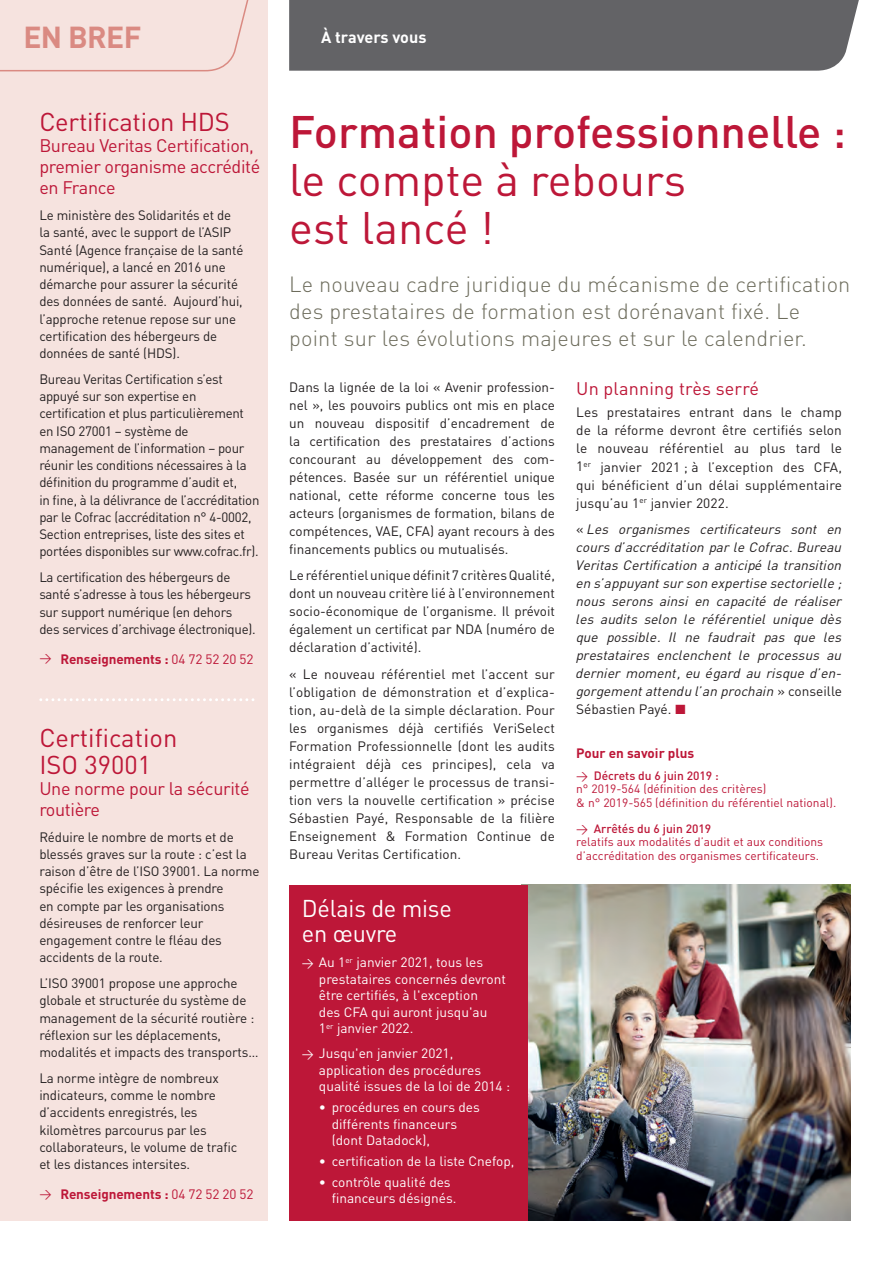
<style>
.page{position:relative;width:893px;height:1263px;background:#fff}
.page>*{position:absolute;margin:0;border:0;box-sizing:border-box;transform-origin:0 0}
.t1{font:500 45px "DIN";color:#bd1738}
.t2{font:45px/48px "DIN";color:#bd1738}
.t3{font:700 30px "DIN";letter-spacing:-.02em;color:#da8a82}
.t4{font:25.5px/27px "DIN";color:#bd1738}
.t5{font:24px/25.5px "DIN";letter-spacing:-.01em;color:#fff}
.t6{font:300 21.75px/27px "DIN";letter-spacing:.01em;color:#6d6c5c}
.t7{font:18px/21px "DIN";letter-spacing:-.02em;color:#bd1738}
.t8{font:18px "DIN";letter-spacing:.01em;color:#bd1738}
.t9{font:700 16.2px "DIN";color:#fff}
.t10{font:13.5px/17.2px "DIN";letter-spacing:-.01em;color:#231f20}
.t11{font:italic 13.5px/18px "DIN";color:#231f20;text-align:justify}
.t12{font:13.5px/16.5px "DIN";color:#fff}
.t13{font:700 13.5px "DIN";letter-spacing:-.01em;color:#bd1738}
.t14{font:12px/13.5px "DIN";color:#bd1738}
.s1{font-weight:400;font-size:12px}
.s2{font-weight:400}
.s3{font-style:normal}
.s4{font-weight:500}
.s5{font-size:12px}
</style>
<div class="page">
<div style="left:289px;top:0;width:570px;height:71px;background:#636366"></div>
<div style="left:0;top:0;width:268px;height:1220px;background:#f6e3df"></div>
<svg style="left:0;top:0;width:249px;height:72px"></svg>
<img style="left:527px;top:884px;width:323px;height:336px">
<div style="left:289px;top:884px;width:238px;height:336px;background:#bd1738"></div>
<svg style="left:41px;top:698px;width:213px;height:3px"></svg>
<h2 class="t3" style="left:23px;top:18px;width:120px">EN BREF</h2>
<h3 class="t4" style="left:39px;top:108px;width:192px">Certification HDS</h3>
<h3 class="t7" style="left:39px;top:135px;width:223px">Bureau Veritas Certification, premier organisme accrédité en France</h3>
<p class="t10" style="left:39px;top:206px;width:206px">Le ministère des Solidarités et de la santé, avec le support de l’ASIP<br>Santé (Agence française de la santé numérique), a lancé en 2016 une démarche pour assurer la sécurité des données de santé. Aujourd’hui, l’approche retenue repose sur une certification des hébergeurs de données de santé (HDS).</p>
<p class="t10" style="left:39px;top:370px;width:222px">Bureau Veritas Certification s’est appuyé sur son expertise en certification et plus particulièrement en ISO 27001 – système de management de l’information – pour réunir les conditions nécessaires à la définition du programme d’audit et,<br>in fine, à la délivrance de l’accréditation par le Cofrac (accréditation n° 4-0002, Section entreprises, liste des sites et portées disponibles sur www.cofrac.fr).</p>
<p class="t10" style="left:39px;top:568px;width:218px">La certification des hébergeurs de santé s’adresse à tous les hébergeurs sur support numérique (en dehors des services d’archivage électronique).</p>
<p class="t13" style="left:39px;top:650px;width:216px"><span class="s1">&gt;</span> Renseignements : <span class="s2">04 72 52 20 52</span></p>
<h3 class="t4" style="left:39px;top:724px;width:140px">Certification<br>ISO 39001</h3>
<h3 class="t7" style="left:39px;top:777px;width:212px">Une norme pour la sécurité routière</h3>
<p class="t10" style="left:39px;top:828px;width:222px">Réduire le nombre de morts et de blessés graves sur la route : c’est la raison d’être de l’ISO 39001. La norme spécifie les exigences à prendre<br>en compte par les organisations désireuses de renforcer leur engagement contre le fléau des accidents de la route.</p>
<p class="t10" style="left:39px;top:974px;width:221px">L’ISO 39001 propose une approche globale et structurée du système de management de la sécurité routière : réflexion sur les déplacements, modalités et impacts des transports…</p>
<p class="t10" style="left:39px;top:1069px;width:200px">La norme intègre de nombreux indicateurs, comme le nombre d’accidents enregistrés, les kilomètres parcourus par les collaborateurs, le volume de trafic et les distances intersites.</p>
<p class="t13" style="left:39px;top:1185px;width:216px"><span class="s1">&gt;</span> Renseignements : <span class="s2">04 72 52 20 52</span></p>
<p class="t9" style="left:321px;top:27px;width:107px">À travers vous</p>
<h1 class="t1" style="left:289px;top:103px;width:558px">Formation professionnelle :</h1>
<h1 class="t2" style="left:289px;top:155px;width:398px">le compte à rebours est lancé !</h1>
<h3 class="t6" style="left:289px;top:270px;width:563px">Le nouveau cadre juridique du mécanisme de certification des prestataires de formation est dorénavant fixé. Le point sur les évolutions majeures et sur le calendrier.</h3>
<p class="t10" style="left:289px;top:377px;width:267px;line-height:18px;text-align:justify">Dans la lignée de la loi « Avenir profession&shy;nel », les pouvoirs publics ont mis en place un nouveau dispositif d’encadrement de la certification des prestataires d’actions concourant au développement des com&shy;pétences. Basée sur un référentiel unique national, cette réforme concerne tous les acteurs (organismes de formation, bilans de compétences, VAE, CFA) ayant recours à des financements publics ou mutualisés.</p>
<p class="t10" style="left:289px;top:566px;width:267px;line-height:18px;text-align:justify">Le référentiel unique définit 7 critères Qualité, dont un nouveau critère lié à l’environnement socio-économique de l’organisme. Il prévoit également un certificat par NDA (numéro de déclaration d’activité).</p>
<p class="t10" style="left:289px;top:664px;width:267px;line-height:18px;text-align:justify">« Le nouveau référentiel met l’accent sur l’obligation de démonstration et d’explica&shy;tion, au-delà de la simple déclaration. Pour les organismes déjà certifiés VeriSelect Formation Professionnelle (dont les audits intégraient déjà ces principes), cela va permettre d’alléger le processus de transi&shy;tion vers la nouvelle certification » précise Sébastien Payé, Responsable de la filière Enseignement &amp; Formation Continue de Bureau Veritas Certification.</p>
<h3 class="t8" style="left:576px;top:377px;width:184px">Un planning très serré</h3>
<p class="t10" style="left:576px;top:403px;width:267px;line-height:18px;text-align:justify">Les prestataires entrant dans le champ de la réforme devront être certifiés selon le nouveau référentiel au plus tard le 1<sup>er</sup> janvier 2021 ; à l’exception des CFA, qui bénéficient d’un délai supplémentaire jusqu’au 1<sup>er</sup> janvier 2022.</p>
<p class="t11" style="left:576px;top:520px;width:267px"><span class="s3">«</span> Les organismes certificateurs sont en cours d’accréditation par le Cofrac. Bureau Veritas Certification a anticipé la transition en s’appuyant sur son expertise sectorielle ; nous serons ainsi en capacité de réaliser les audits selon le référentiel unique dès que possible. Il ne faudrait pas que les prestataires enclenchent le processus au dernier moment, eu égard au risque d’en&shy;gorgement attendu l’an prochain <span class="s3">» conseille Sébastien Payé.</span></p>
<p class="t13" style="left:576px;top:744px;width:120px">Pour en savoir plus</p>
<p class="t14" style="left:576px;top:768px;width:262px">&gt; <span class="s4">Décrets du 6 juin 2019 :<br></span>n° 2019-564 (définition des critères)<br>&amp; n° 2019-565 (définition du référentiel national).</p>
<p class="t14" style="left:576px;top:821px;width:248px">&gt; <span class="s4">Arrêtés du 6 juin 2019<br></span>relatifs aux modalités d’audit et aux conditions d’accréditation des organismes certificateurs.</p>
<h3 class="t5" style="left:302px;top:895px;width:151px">Délais de mise en œuvre</h3>
<p class="t12" style="left:319px;top:954px;width:189px;text-indent:-17px"><span class="s5">&gt;</span> Au 1<sup>er</sup> janvier 2021, tous les prestataires concernés devront être certifiés, à l'exception<br>des CFA qui auront jusqu'au<br>1<sup>er</sup> janvier 2022.</p>
<p class="t12" style="left:319px;top:1045px;width:193px;text-indent:-17px"><span class="s5">&gt;</span> Jusqu'en janvier 2021, application des procédures qualité issues de la loi de 2014 :</p>
<p class="t12" style="left:332px;top:1099px;width:150px;text-indent:-13px">• procédures en cours des différents financeurs (dont Datadock),</p>
<p class="t12" style="left:319px;top:1152px;width:197px">• certification de la liste Cnefop,</p>
<p class="t12" style="left:332px;top:1173px;width:126px;text-indent:-13px">• contrôle qualité des financeurs désignés.</p>
</div>
